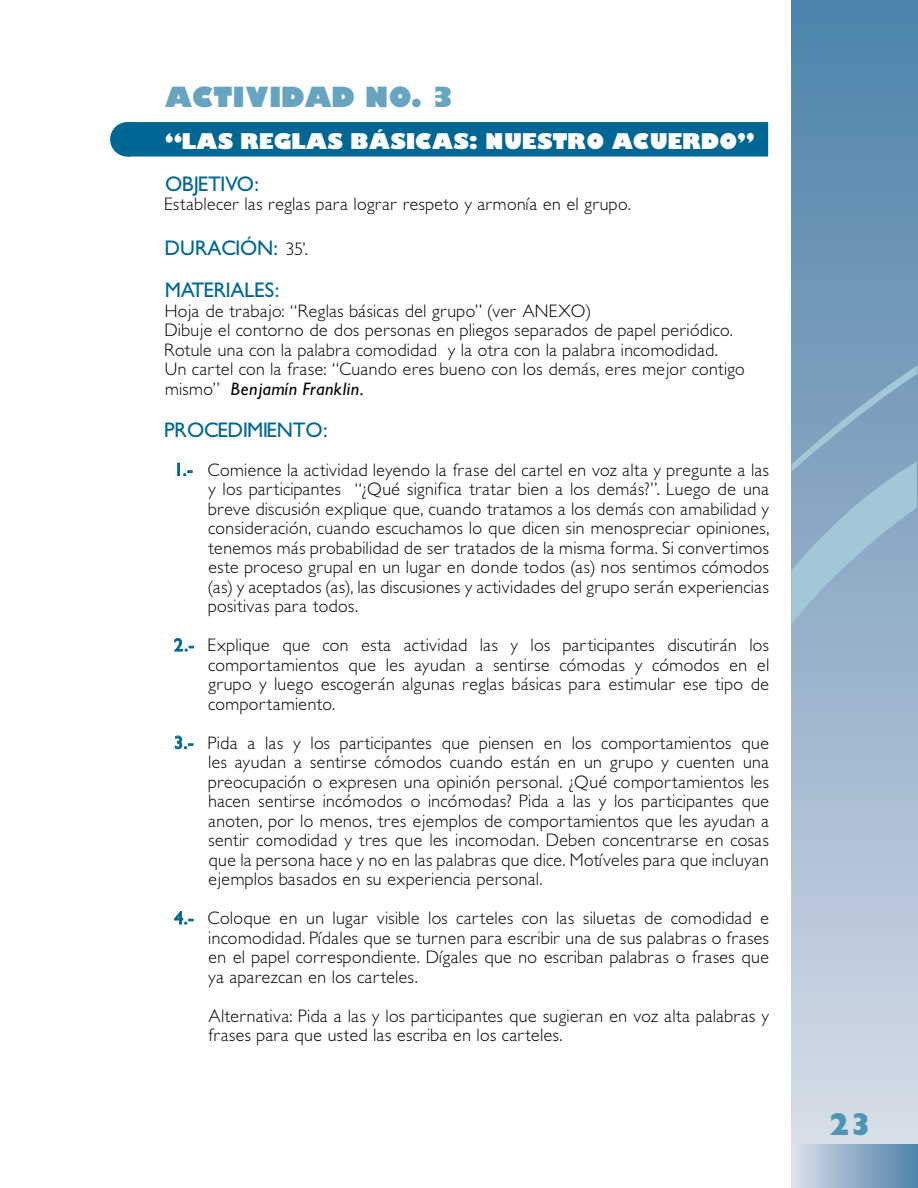
<style>
.page{position:relative;width:918px;height:1188px;background:#fff}
.page>*{position:absolute;margin:0;border:0;box-sizing:border-box;transform-origin:0 0}
.t1{font:31.5px "Gimlet Black SSK";color:#4d95b4}
.t2{font:700 27px "Gimlet Black SSK";letter-spacing:.015em;color:#66a4bf}
.t3{font:21px "Gimlet SSK";letter-spacing:.015em;color:#006794}
.t4{font:700 21px "Gimlet Black SSK";letter-spacing:.015em;color:#fff}
.t5{font:18px/19.5px "Gimlet Light SSK";letter-spacing:.035em;color:#000;text-align:justify}
.t6{font:italic 18px "Gimlet SSK";letter-spacing:.02em;color:#000}
.s1{font-family:"Gimlet SSK";font-size:21px;color:#006794}
.s2{font-family:"Gimlet Light SSK";font-style:normal}
.s3{font-family:"Gimlet SSK";color:#006794}
</style>
<div class="page">
<svg style="left:791px;top:1px;width:127px;height:1144px;background:#93b0c9"></svg>
<svg style="left:791px;top:365px;width:127px;height:260px;background:#8badc6"></svg>
<div style="left:791px;top:1145px;width:127px;height:42px;background:linear-gradient(to right,#dbdfe9,#4d82aa)"></div>
<div style="left:111px;top:123px;width:33px;height:33px;background:#006794;border-radius:50%"></div>
<div style="left:110px;top:122px;width:35px;height:35px;border:2px solid #006794;border-radius:50%"></div>
<div style="left:128px;top:123px;width:639px;height:33px;background:#006794"></div>
<div style="left:127px;top:122px;width:641px;height:35px;border:2px solid #006794"></div>
<svg style="left:177px;top:463px;width:16px;height:13px"></svg>
<svg style="left:174px;top:638px;width:20px;height:14px"></svg>
<svg style="left:175px;top:735px;width:18px;height:14px"></svg>
<svg style="left:174px;top:911px;width:20px;height:14px"></svg>
<h2 class="t2" style="left:165px;top:79px;width:291px">ACTIVIDAD NO. 3</h2>
<p class="t4" style="left:165px;top:127px;width:145px">“LAS REGLAS</p>
<p class="t4" style="left:351px;top:127px;width:57px">BÁSICAS</p>
<p class="t4" style="left:469px;top:127px;width:34px">: NUESTRO</p>
<p class="t4" style="left:612px;top:127px;width:19px">ACUERDO</p>
<p class="t4" style="left:738px;top:127px;width:19px">”</p>
<p class="t3" style="left:165px;top:171px;width:95px">OBJETIVO :</p>
<p class="t5" style="left:165px;top:194px;width:467px">Establecer las reglas para lograr respeto y armonía en el grupo.</p>
<p class="t3" style="left:165px;top:236px;width:43px">DURACI</p>
<p class="t5" style="left:240px;top:239px;width:69px"><span class="s1">ÓN:</span> 35’.</p>
<p class="t3" style="left:165px;top:278px;width:28px">MATERIALE</p>
<p class="t3" style="left:265px;top:278px;width:16px">S:</p>
<p class="t5" style="left:165px;top:301px;width:581px;text-align:left">Hoja de trabajo: “Reglas básicas del grupo” (ver ANEXO)<br>Dibuje el contorno de dos personas en pliegos separados de papel periódico.<br>Rotule una con la palabra comodidad y la otra con la palabra incomodidad.<br>Un cartel con la frase: “Cuando eres bueno con los demás, eres mejor contigo</p>
<p class="t6" style="left:165px;top:378px;width:200px"><span class="s2">mismo”</span> Benjamín Franklin.</p>
<p class="t3" style="left:165px;top:417px;width:23px">PROCEDIMIE</p>
<p class="t3" style="left:277px;top:417px;width:52px">NTO:</p>
<p class="t5" style="left:209px;top:460px;width:562px;text-indent:-34px"><span class="s3">1.-</span> Comience la actividad leyendo la frase del cartel en voz alta y pregunte a las y los participantes “¿Qué significa tratar bien a los demás?”. Luego de una breve discusión explique que, cuando tratamos a los demás con amabilidad y consideración, cuando escuchamos lo que dicen sin menospreciar opiniones, tenemos más probabilidad de ser tratados de la misma forma. Si convertimos este proceso grupal en un lugar en donde todos (as) nos sentimos cómodos (as) y aceptados (as), las discusiones y actividades del grupo serán experiencias positivas para todos.</p>
<p class="t5" style="left:209px;top:635px;width:562px;text-indent:-34px"><span class="s3">2.-</span> Explique que con esta actividad las y los participantes discutirán los comportamientos que les ayudan a sentirse cómodas y cómodos en el grupo y luego escogerán algunas reglas básicas para estimular ese tipo de comportamiento.</p>
<p class="t5" style="left:209px;top:733px;width:562px;text-indent:-34px"><span class="s3">3.-</span> Pida a las y los participantes que piensen en los comportamientos que les ayudan a sentirse cómodos cuando están en un grupo y cuenten una preocupación o expresen una opinión personal. ¿Qué comportamientos les hacen sentirse incómodos o incómodas? Pida a las y los participantes que anoten, por lo menos, tres ejemplos de comportamientos que les ayudan a sentir comodidad y tres que les incomodan. Deben concentrarse en cosas que la persona hace y no en las palabras que dice. Motíveles para que incluyan ejemplos basados en su experiencia personal.</p>
<p class="t5" style="left:209px;top:908px;width:562px;text-indent:-34px"><span class="s3">4.-</span> Coloque en un lugar visible los carteles con las siluetas de comodidad e incomodidad. Pídales que se turnen para escribir una de sus palabras o frases en el papel correspondiente. Dígales que no escriban palabras o frases que ya aparezcan en los carteles.</p>
<p class="t5" style="left:209px;top:1006px;width:562px">Alternativa: Pida a las y los participantes que sugieran en voz alta palabras y frases para que usted las escriba en los carteles.</p>
<h1 class="t1" style="left:829px;top:1106px;width:20px">23</h1>
</div>
